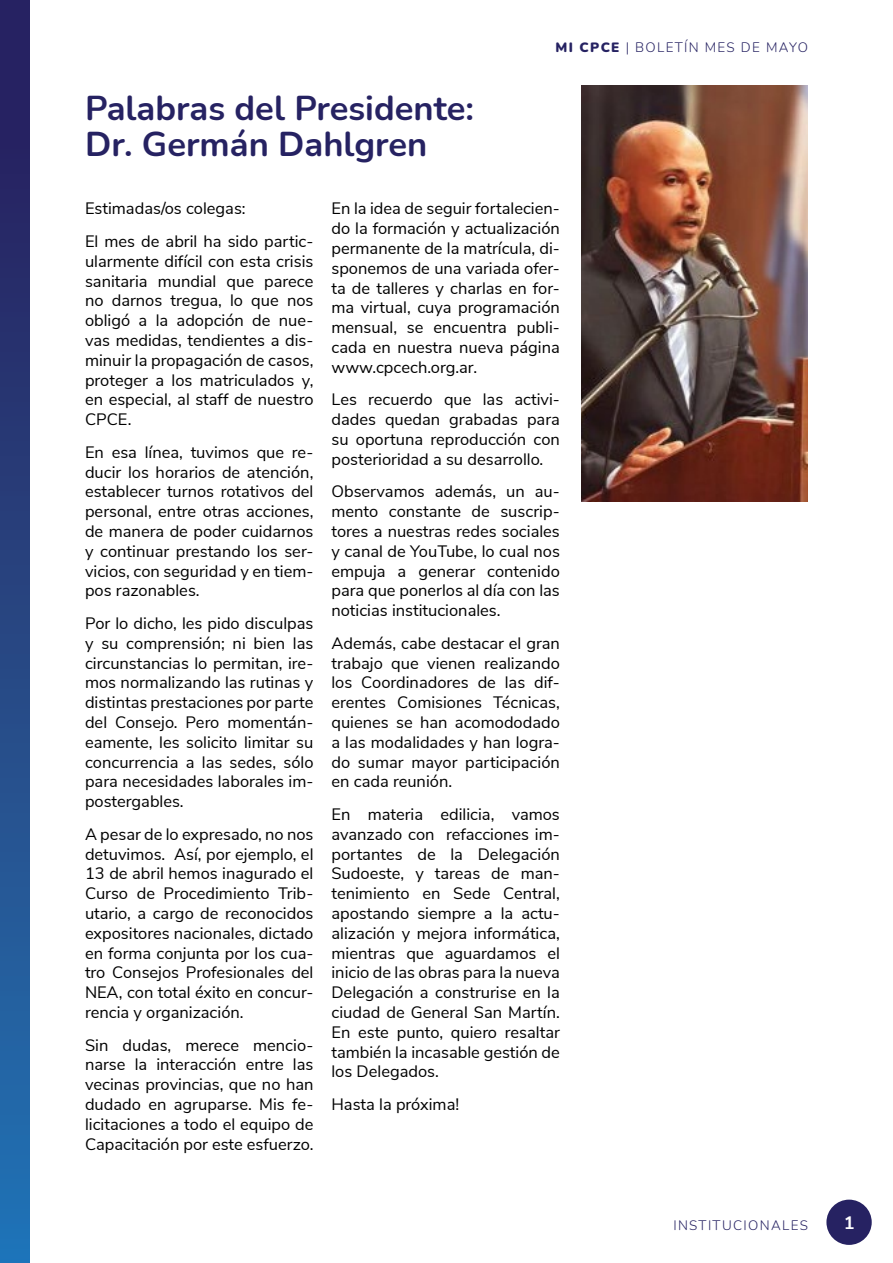
<style>
.page{position:relative;width:893px;height:1263px;background:#fff}
.page>*{position:absolute;margin:0;border:0;box-sizing:border-box;transform-origin:0 0}
.t1{font:700 34.5px/36px "Nunito";color:#262262}
.t2{font:700 18px "Nunito Sans";color:#fff}
.t3{font:16.5px/19.8px "Nunito Sans";color:#000;text-align:justify}
.t4{font:300 13.5px "Nunito";letter-spacing:.1em;color:#262262}
.s1{font-weight:900}
</style>
<div class="page">
<div style="left:826px;top:1199px;width:46px;height:46px;background:#262262;border-radius:50%"></div>
<div style="left:0;top:0;width:29px;height:1263px;background:linear-gradient(to bottom,#291a57,#2373b3)"></div>
<img style="left:581px;top:85px;width:227px;height:417px">
<p class="t4" style="left:555px;top:38px;width:254px"><span class="s1">MI CPCE</span> | BOLETÍN MES DE MAYO</p>
<h1 class="t1" style="left:85px;top:89px;width:390px">Palabras del Presidente:<br>Dr. Germán Dahlgren</h1>
<p class="t3" style="left:85px;top:191px;width:230px;line-height:32.5px">Estimadas/os colegas:<br>El mes de abril ha sido partic-</p>
<p class="t3" style="left:85px;top:250px;width:230px">ularmente difícil con esta crisis sanitaria mundial que parece no darnos tregua, lo que nos obligó a la adopción de nue&shy;vas medidas, tendientes a dis&shy;minuir la propagación de casos, proteger a los matriculados y, en especial, al staff de nuestro CPCE.</p>
<p class="t3" style="left:85px;top:441px;width:230px">En esa línea, tuvimos que re&shy;ducir los horarios de atención, establecer turnos rotativos del personal, entre otras acciones, de manera de poder cuidarnos y continuar prestando los ser&shy;vicios, con seguridad y en tiem&shy;pos razonables.</p>
<p class="t3" style="left:85px;top:612px;width:230px">Por lo dicho, les pido disculpas y su comprensión; ni bien las circunstancias lo permitan, ire&shy;mos normalizando las rutinas y distintas prestaciones por parte del Consejo. Pero momentán&shy;eamente, les solicito limitar su concurrencia a las sedes, sólo para necesidades laborales im&shy;postergables.</p>
<p class="t3" style="left:85px;top:823px;width:230px">A pesar de lo expresado, no nos detuvimos. Así, por ejemplo, el 13 de abril hemos inagurado el Curso de Procedimiento Trib&shy;utario, a cargo de reconocidos expositores nacionales, dictado en forma conjunta por los cua&shy;tro Consejos Profesionales del NEA, con total éxito en concur&shy;rencia y organización.</p>
<p class="t3" style="left:85px;top:1034px;width:230px">Sin dudas, merece mencio&shy;narse la interacción entre las vecinas provincias, que no han dudado en agruparse. Mis fe&shy;licitaciones a todo el equipo de Capacitación por este esfuerzo.</p>
<p class="t3" style="left:331px;top:198px;width:230px">En la idea de seguir fortalecien&shy;do la formación y actualización permanente de la matrícula, di&shy;sponemos de una variada ofer&shy;ta de talleres y charlas en for&shy;ma virtual, cuya programación mensual, se encuentra publi&shy;cada en nuestra nueva página www.cpcech.org.ar.</p>
<p class="t3" style="left:331px;top:389px;width:230px">Les recuerdo que las activi&shy;dades quedan grabadas para su oportuna reproducción con posterioridad a su desarrollo.</p>
<p class="t3" style="left:331px;top:481px;width:230px">Observamos además, un au&shy;mento constante de suscrip&shy;tores a nuestras redes sociales y canal de YouTube, lo cual nos empuja a generar contenido para que ponerlos al día con las noticias institucionales.</p>
<p class="t3" style="left:331px;top:632px;width:230px">Además, cabe destacar el gran trabajo que vienen realizando los Coordinadores de las dif&shy;erentes Comisiones Técnicas, quienes se han acomododado a las modalidades y han logra&shy;do sumar mayor participación en cada reunión.</p>
<p class="t3" style="left:331px;top:803px;width:230px">En materia edilicia, vamos avanzado con refacciones im&shy;portantes de la Delegación Sudoeste, y tareas de man&shy;tenimiento en Sede Central, apostando siempre a la actu&shy;alización y mejora informática, mientras que aguardamos el inicio de las obras para la nueva Delegación a construrise en la ciudad de General San Martín.<br>En este punto, quiero resaltar también la incasable gestión de los Delegados.</p>
<p class="t3" style="left:331px;top:1093px;width:129px">Hasta la próxima!</p>
<p class="t4" style="left:673px;top:1216px;width:136px">INSTITUCIONALES</p>
<p class="t2" style="left:844px;top:1209px;width:12px">1</p>
</div>
